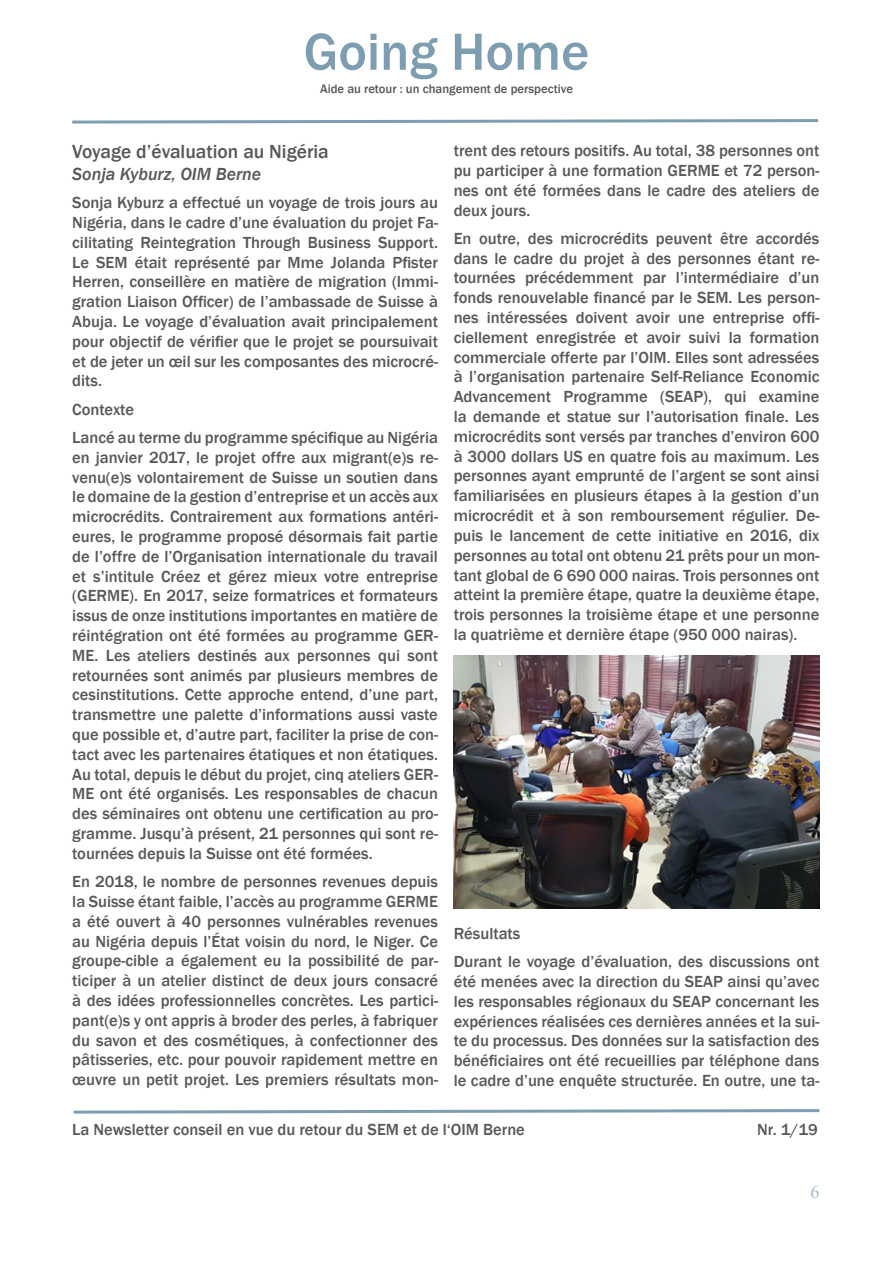
<style>
.page{position:relative;width:893px;height:1263px;background:#fff}
.page>*{position:absolute;margin:0;border:0;box-sizing:border-box;transform-origin:0 0}
.t1{font:500 54px "Franklin Gothic";color:#7d9db0}
.t2{font:500 19.5px "Franklin Gothic";color:#57585a}
.t3{font:italic 500 18px "Franklin Gothic";color:#57585a}
.t4{font:18px "Times New Roman";color:#a7bccd}
.t5{font:500 16.5px/19.8px "Franklin Gothic";color:#57585a;text-align:justify}
.t6{font:500 12.6px "Franklin Gothic";color:#57585a}
</style>
<div class="page">
<svg style="left:73px;top:1109px;width:747px;height:5px"></svg>
<svg style="left:72px;top:119px;width:747px;height:5px"></svg>
<img style="left:454px;top:656px;width:365px;height:252px">
<h1 class="t1" style="left:304px;top:18px;width:287px">Going Home</h1>
<p class="t6" style="left:320px;top:81px;width:254px">Aide au retour : un changement de perspective</p>
<p class="t2" style="left:72px;top:140px;width:258px">Voyage d’évaluation au Nigéria</p>
<p class="t3" style="left:72px;top:163px;width:191px">Sonja Kyburz, OIM Berne</p>
<p class="t5" style="left:72px;top:193px;width:367px">Sonja Kyburz a effectué un voyage de trois jours au Nigéria, dans le cadre d’une évaluation du projet Fa&shy;cilitating Reintegration Through Business Support.<br>Le SEM était représenté par Mme Jolanda Pfister Herren, conseillère en matière de migration (Immi&shy;gration Liaison Officer) de l’ambassade de Suisse à Abuja. Le voyage d’évaluation avait principalement pour objectif de vérifier que le projet se poursuivait et de jeter un œil sur les composantes des microcré&shy;dits.</p>
<p class="t5" style="left:72px;top:399px;width:63px">Contexte</p>
<p class="t5" style="left:72px;top:428px;width:367px">Lancé au terme du programme spécifique au Nigéria en janvier 2017, le projet offre aux migrant(e)s re&shy;venu(e)s volontairement de Suisse un soutien dans le domaine de la gestion d’entreprise et un accès aux microcrédits. Contrairement aux formations antéri&shy;eures, le programme proposé désormais fait partie de l’offre de l’Organisation internationale du travail et s’intitule Créez et gérez mieux votre entreprise (GERME). En 2017, seize formatrices et formateurs issus de onze institutions importantes en matière de réintégration ont été formées au programme GER-ME. Les ateliers destinés aux personnes qui sont retournées sont animés par plusieurs membres de cesinstitutions. Cette approche entend, d’une part, transmettre une palette d’informations aussi vaste que possible et, d’autre part, faciliter la prise de con&shy;tact avec les partenaires étatiques et non étatiques.<br>Au total, depuis le début du projet, cinq ateliers GER-ME ont été organisés. Les responsables de chacun des séminaires ont obtenu une certification au pro&shy;gramme. Jusqu’à présent, 21 personnes qui sont re&shy;tournées depuis la Suisse ont été formées.</p>
<p class="t5" style="left:72px;top:872px;width:367px">En 2018, le nombre de personnes revenues depuis la Suisse étant faible, l’accès au programme GERME a été ouvert à 40 personnes vulnérables revenues au Nigéria depuis l’État voisin du nord, le Niger. Ce groupe-cible a également eu la possibilité de par&shy;ticiper à un atelier distinct de deux jours consacré à des idées professionnelles concrètes. Les partici&shy;pant(e)s y ont appris à broder des perles, à fabriquer du savon et des cosmétiques, à confectionner des pâtisseries, etc. pour pouvoir rapidement mettre en œuvre un petit projet. Les premiers résultats mon-</p>
<p class="t5" style="left:454px;top:141px;width:367px">trent des retours positifs. Au total, 38 personnes ont pu participer à une formation GERME et 72 person&shy;nes ont été formées dans le cadre des ateliers de deux jours.</p>
<p class="t5" style="left:454px;top:229px;width:367px">En outre, des microcrédits peuvent être accordés dans le cadre du projet à des personnes étant re&shy;tournées précédemment par l’intermédiaire d’un fonds renouvelable financé par le SEM. Les person&shy;nes intéressées doivent avoir une entreprise offi&shy;ciellement enregistrée et avoir suivi la formation commerciale offerte par l’OIM. Elles sont adressées à l’organisation partenaire Self-Reliance Economic Advancement Programme (SEAP), qui examine la demande et statue sur l’autorisation finale. Les microcrédits sont versés par tranches d’environ 600 à 3000 dollars US en quatre fois au maximum. Les personnes ayant emprunté de l’argent se sont ainsi familiarisées en plusieurs étapes à la gestion d’un microcrédit et à son remboursement régulier. De&shy;puis le lancement de cette initiative en 2016, dix personnes au total ont obtenu 21 prêts pour un mon&shy;tant global de 6 690 000 nairas. Trois personnes ont atteint la première étape, quatre la deuxième étape, trois personnes la troisième étape et une personne la quatrième et dernière étape (950 000 nairas).</p>
<p class="t5" style="left:454px;top:924px;width:68px">Résultats</p>
<p class="t5" style="left:454px;top:952px;width:367px">Durant le voyage d’évaluation, des discussions ont été menées avec la direction du SEAP ainsi qu’avec les responsables régionaux du SEAP concernant les expériences réalisées ces dernières années et la sui&shy;te du processus. Des données sur la satisfaction des bénéficiaires ont été recueillies par téléphone dans le cadre d’une enquête structurée. En outre, une ta-</p>
<p class="t5" style="left:72px;top:1120px;width:454px">La Newsletter conseil en vue du retour du SEM et de l‘OIM Berne</p>
<p class="t5" style="left:757px;top:1120px;width:62px">Nr. 1/19</p>
<p class="t4" style="left:810px;top:1179px;width:10px">6</p>
</div>
